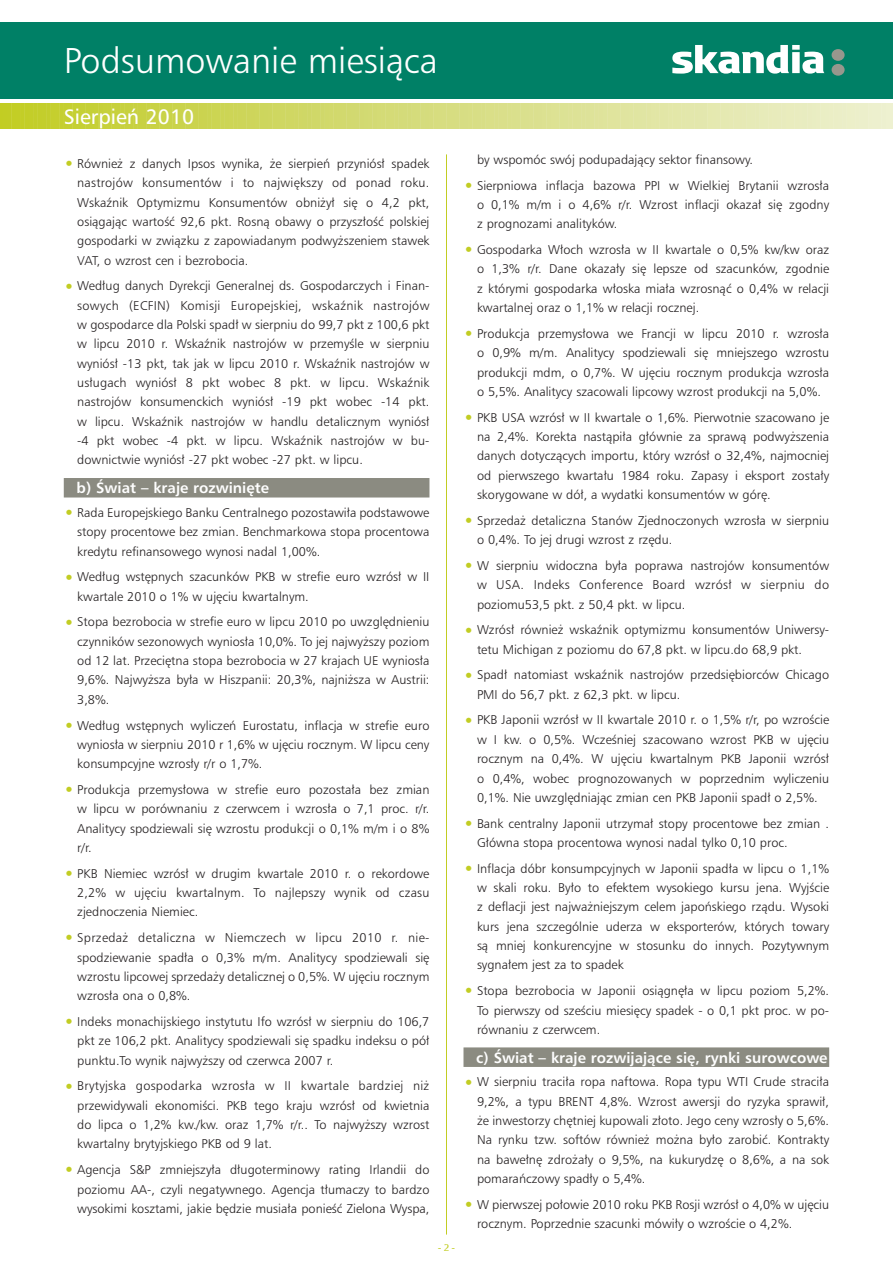
<style>
.page{position:relative;width:893px;height:1263px;background:#fff}
.page>*{position:absolute;margin:0;border:0;box-sizing:border-box;transform-origin:0 0}
.t1{font:300 36px "Humanist Triple Seven PL";color:#fff}
.t2{font:21px "Humanist Triple Seven PL";color:#fff}
.t3{font:700 15px "Humanist Triple Seven PL";color:#fff}
.t4{font:300 12.75px/19.4px "Humanist Triple Seven PL";color:#231f20;text-align:justify}
.t5{font:10.5px "Skandia Display CE";color:#c2cd23}
.s1{font-size:18px;color:#c2cd23}
</style>
<div class="page">
<svg style="left:0;top:103px;width:893px;height:26px;background:#d7dd7e"></svg>
<div style="left:0;top:23px;width:892px;height:76px;background:#008066"></div>
<hr style="left:446px;top:154px;width:1px;height:1080px;background:#c2cd23">
<svg style="left:672px;top:45px;width:152px;height:29px"></svg>
<svg style="left:832px;top:49px;width:13px;height:27px"></svg>
<div style="left:64px;top:478px;width:365px;height:19px;background:#8b8b81"></div>
<div style="left:463px;top:1047px;width:366px;height:20px;background:#8b8b81"></div>
<h1 class="t1" style="left:64px;top:45px;width:376px">Podsumowanie miesiàca</h1>
<h2 class="t2" style="left:64px;top:107px;width:132px">Sierpieƒ 2010</h2>
<p class="t4" style="left:77px;top:154px;width:354px;text-indent:-14px"><span class="s1">•</span> Równie˝ z danych Ipsos wynika, ˝e sierpieƒ przyniós∏ spadek nastrojów konsumentów i to najwi´kszy od ponad roku.<br>Wskaênik Optymizmu Konsumentów obni˝y∏ si´ o 4,2 pkt, osiàgajàc wartoÊç 92,6 pkt. Rosnà obawy o przysz∏oÊç polskiej gospodarki w zwiàzku z zapowiadanym podwy˝szeniem stawek VAT, o wzrost cen i bezrobocia.</p>
<p class="t4" style="left:77px;top:277px;width:354px;text-indent:-14px"><span class="s1">•</span> Wed∏ug danych Dyrekcji Generalnej ds. Gospodarczych i Finan&shy;sowych (ECFIN) Komisji Europejskiej, wskaênik nastrojów w gospodarce dla Polski spad∏ w sierpniu do 99,7 pkt z 100,6 pkt w lipcu 2010 r. Wskaênik nastrojów w przemyÊle w sierpniu wyniós∏ -13 pkt, tak jak w lipcu 2010 r. Wskaênik nastrojów w us∏ugach wyniós∏ 8 pkt wobec 8 pkt. w lipcu. Wskaênik nastrojów konsumenckich wyniós∏ -19 pkt wobec -14 pkt. w lipcu. Wskaênik nastrojów w handlu detalicznym wyniós∏ -4 pkt wobec -4 pkt. w lipcu. Wskaênik nastrojów w bu&shy;downictwie wyniós∏ -27 pkt wobec -27 pkt. w lipcu.</p>
<p class="t3" style="left:77px;top:481px;width:194px">b) Âwiat – kraje rozwini´te</p>
<p class="t4" style="left:77px;top:503px;width:354px;text-indent:-14px"><span class="s1">•</span> Rada Europejskiego Banku Centralnego pozostawi∏a podstawowe stopy procentowe bez zmian. Benchmarkowa stopa procentowa kredytu refinansowego wynosi nadal 1,00%.</p>
<p class="t4" style="left:77px;top:568px;width:354px;text-indent:-14px"><span class="s1">•</span> Wed∏ug wst´pnych szacunków PKB w strefie euro wzrós∏ w II kwartale 2010 o 1% w uj´ciu kwartalnym.</p>
<p class="t4" style="left:77px;top:613px;width:354px;text-indent:-14px"><span class="s1">•</span> Stopa bezrobocia w strefie euro w lipcu 2010 po uwzgl´dnieniu czynników sezonowych wynios∏a 10,0%. To jej najwy˝szy poziom od 12 lat. Przeci´tna stopa bezrobocia w 27 krajach UE wynios∏a 9,6%. Najwy˝sza by∏a w Hiszpanii: 20,3%, najni˝sza w Austrii:<br>3,8%.</p>
<p class="t4" style="left:77px;top:716px;width:354px;text-indent:-14px"><span class="s1">•</span> Wed∏ug wst´pnych wyliczeƒ Eurostatu, inflacja w strefie euro wynios∏a w sierpniu 2010 r 1,6% w uj´ciu rocznym. W lipcu ceny konsumpcyjne wzros∏y r/r o 1,7%.</p>
<p class="t4" style="left:77px;top:780px;width:354px;text-indent:-14px"><span class="s1">•</span> Produkcja przemys∏owa w strefie euro pozosta∏a bez zmian w lipcu w porównaniu z czerwcem i wzros∏a o 7,1 proc. r/r.<br>Analitycy spodziewali si´ wzrostu produkcji o 0,1% m/m i o 8% r/r.</p>
<p class="t4" style="left:77px;top:864px;width:354px;text-indent:-14px"><span class="s1">•</span> PKB Niemiec wzrós∏ w drugim kwartale 2010 r. o rekordowe 2,2% w uj´ciu kwartalnym. To najlepszy wynik od czasu zjednoczenia Niemiec.</p>
<p class="t4" style="left:77px;top:929px;width:354px;text-indent:-14px"><span class="s1">•</span> Sprzeda˝ detaliczna w Niemczech w lipcu 2010 r. nie&shy;spodziewanie spad∏a o 0,3% m/m. Analitycy spodziewali si´ wzrostu lipcowej sprzeda˝y detalicznej o 0,5%. W uj´ciu rocznym wzros∏a ona o 0,8%.</p>
<p class="t4" style="left:77px;top:1012px;width:354px;text-indent:-14px"><span class="s1">•</span> Indeks monachijskiego instytutu Ifo wzrós∏ w sierpniu do 106,7 pkt ze 106,2 pkt. Analitycy spodziewali si´ spadku indeksu o pó∏ punktu.To wynik najwy˝szy od czerwca 2007 r.</p>
<p class="t4" style="left:77px;top:1077px;width:354px;text-indent:-14px"><span class="s1">•</span> Brytyjska gospodarka wzros∏a w II kwartale bardziej ni˝ przewidywali ekonomiÊci. PKB tego kraju wzrós∏ od kwietnia do lipca o 1,2% kw./kw. oraz 1,7% r/r.. To najwy˝szy wzrost kwartalny brytyjskiego PKB od 9 lat.</p>
<p class="t4" style="left:77px;top:1161px;width:354px;text-indent:-14px"><span class="s1">•</span> Agencja S&amp;P zmniejszy∏a d∏ugoterminowy rating Irlandii do poziomu AA-, czyli negatywnego. Agencja t∏umaczy to bardzo wysokimi kosztami, jakie b´dzie musia∏a ponieÊç Zielona Wyspa,</p>
<p class="t5" style="left:438px;top:1243px;width:19px">- 2-</p>
<p class="t4" style="left:477px;top:150px;width:278px">by wspomóc swój podupadajàcy sektor finansowy.</p>
<p class="t4" style="left:477px;top:176px;width:354px;text-indent:-14px"><span class="s1">•</span> Sierpniowa inflacja bazowa PPI w Wielkiej Brytanii wzros∏a o 0,1% m/m i o 4,6% r/r. Wzrost inflacji okaza∏ si´ zgodny z prognozami analityków.</p>
<p class="t4" style="left:477px;top:241px;width:354px;text-indent:-14px"><span class="s1">•</span> Gospodarka W∏och wzros∏a w II kwartale o 0,5% kw/kw oraz o 1,3% r/r. Dane okaza∏y si´ lepsze od szacunków, zgodnie z którymi gospodarka w∏oska mia∏a wzrosnàç o 0,4% w relacji kwartalnej oraz o 1,1% w relacji rocznej.</p>
<p class="t4" style="left:477px;top:324px;width:354px;text-indent:-14px"><span class="s1">•</span> Produkcja przemys∏owa we Francji w lipcu 2010 r. wzros∏a o 0,9% m/m. Analitycy spodziewali si´ mniejszego wzrostu produkcji mdm, o 0,7%. W uj´ciu rocznym produkcja wzros∏a o 5,5%. Analitycy szacowali lipcowy wzrost produkcji na 5,0%.</p>
<p class="t4" style="left:477px;top:408px;width:354px;text-indent:-14px"><span class="s1">•</span> PKB USA wzrós∏ w II kwartale o 1,6%. Pierwotnie szacowano je na 2,4%. Korekta nastàpi∏a g∏ównie za sprawà podwy˝szenia danych dotyczàcych importu, który wzrós∏ o 32,4%, najmocniej od pierwszego kwarta∏u 1984 roku. Zapasy i eksport zosta∏y skorygowane w dó∏, a wydatki konsumentów w gór´.</p>
<p class="t4" style="left:477px;top:511px;width:354px;text-indent:-14px"><span class="s1">•</span> Sprzeda˝ detaliczna Stanów Zjednoczonych wzros∏a w sierpniu o 0,4%. To jej drugi wzrost z rz´du.</p>
<p class="t4" style="left:477px;top:556px;width:354px;text-indent:-14px"><span class="s1">•</span> W sierpniu widoczna by∏a poprawa nastrojów konsumentów w USA. Indeks Conference Board wzrós∏ w sierpniu do poziomu53,5 pkt. z 50,4 pkt. w lipcu.</p>
<p class="t4" style="left:477px;top:621px;width:354px;text-indent:-14px"><span class="s1">•</span> Wzrós∏ równie˝ wskaênik optymizmu konsumentów Uniwersy&shy;tetu Michigan z poziomu do 67,8 pkt. w lipcu.do 68,9 pkt.</p>
<p class="t4" style="left:477px;top:666px;width:354px;text-indent:-14px"><span class="s1">•</span> Spad∏ natomiast wskaênik nastrojów przedsi´biorców Chicago<br>PMI do 56,7 pkt. z 62,3 pkt. w lipcu.</p>
<p class="t4" style="left:477px;top:711px;width:354px;text-indent:-14px"><span class="s1">•</span> PKB Japonii wzrós∏ w II kwartale 2010 r. o 1,5% r/r, po wzroÊcie w I kw. o 0,5%. WczeÊniej szacowano wzrost PKB w uj´ciu rocznym na 0,4%. W uj´ciu kwartalnym PKB Japonii wzrós∏ o 0,4%, wobec prognozowanych w poprzednim wyliczeniu 0,1%. Nie uwzgl´dniajàc zmian cen PKB Japonii spad∏ o 2,5%.</p>
<p class="t4" style="left:477px;top:814px;width:354px;text-indent:-14px"><span class="s1">•</span> Bank centralny Japonii utrzyma∏ stopy procentowe bez zmian .<br>G∏ówna stopa procentowa wynosi nadal tylko 0,10 proc.</p>
<p class="t4" style="left:477px;top:859px;width:354px;text-indent:-14px"><span class="s1">•</span> Inflacja dóbr konsumpcyjnych w Japonii spad∏a w lipcu o 1,1% w skali roku. By∏o to efektem wysokiego kursu jena. WyjÊcie z deflacji jest najwa˝niejszym celem japoƒskiego rzàdu. Wysoki kurs jena szczególnie uderza w eksporterów, których towary sà mniej konkurencyjne w stosunku do innych. Pozytywnym sygna∏em jest za to spadek</p>
<p class="t4" style="left:477px;top:982px;width:354px;text-indent:-14px"><span class="s1">•</span> Stopa bezrobocia w Japonii osiàgn´∏a w lipcu poziom 5,2%.<br>To pierwszy od szeÊciu miesi´cy spadek - o 0,1 pkt proc. w po&shy;równaniu z czerwcem.</p>
<p class="t3" style="left:476px;top:1051px;width:353px">c) Âwiat – kraje rozwijajàce si´, rynki surowcowe</p>
<p class="t4" style="left:477px;top:1073px;width:354px;text-indent:-14px"><span class="s1">•</span> W sierpniu traci∏a ropa naftowa. Ropa typu WTI Crude straci∏a 9,2%, a typu BRENT 4,8%. Wzrost awersji do ryzyka sprawi∏, ˝e inwestorzy ch´tniej kupowali z∏oto. Jego ceny wzros∏y o 5,6%.<br>Na rynku tzw. softów równie˝ mo˝na by∏o zarobiç. Kontrakty na bawe∏n´ zdro˝a∏y o 9,5%, na kukurydz´ o 8,6%, a na sok pomaraƒczowy spad∏y o 5,4%.</p>
<p class="t4" style="left:477px;top:1195px;width:354px;text-indent:-14px"><span class="s1">•</span> W pierwszej po∏owie 2010 roku PKB Rosji wzrós∏ o 4,0% w uj´ciu rocznym. Poprzednie szacunki mówi∏y o wzroÊcie o 4,2%.</p>
</div>
